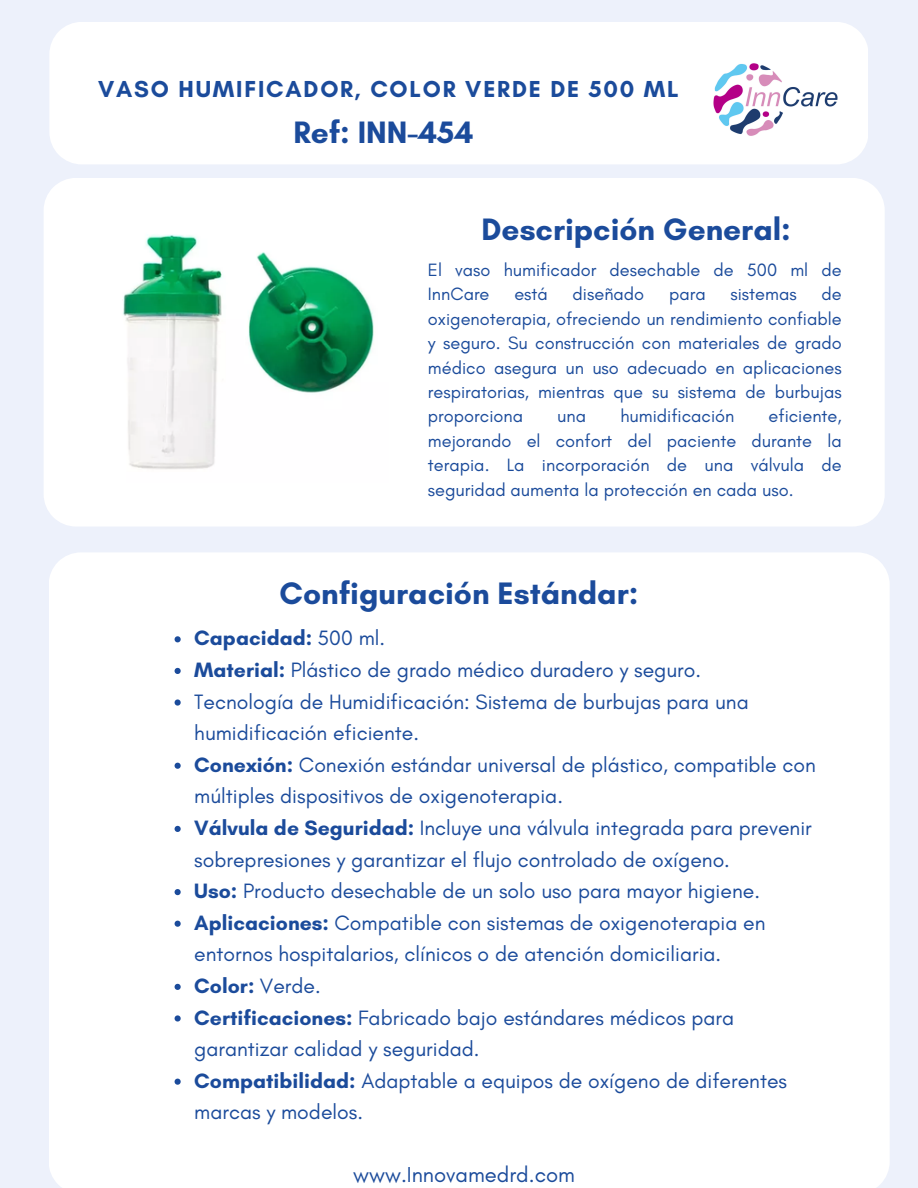
<style>
.page{position:relative;width:918px;height:1188px;background:#edf1fb}
.page>*{position:absolute;margin:0;border:0;box-sizing:border-box;transform-origin:0 0}
.t1{font:700 31.65px "Glacial Indifference";color:#1b4b9b}
.t2{font:700 31.5px "Glacial Indifference";color:#1b4b9b}
.t3{font:700 23.55px "Glacial Indifference";letter-spacing:.075em;color:#1b4b9b}
.t4{font:22.05px "Glacial Indifference";color:#1b4b9b}
.t5{font:21.15px/31.7px "Glacial Indifference";color:#1b4b9b}
.t6{font:700 21.15px "Glacial Indifference";color:#1b4b9b}
.t7{font:18.15px/24.5px "Glacial Indifference";color:#1b4b9b;text-align:justify}
.s1{font-weight:400}
.s2{font-weight:700}
</style>
<div class="page">
<div style="left:49px;top:22px;width:819px;height:142px;background:#fff"></div>
<div style="left:49px;top:553px;width:841px;height:635px;background:#fff"></div>
<div style="left:44px;top:178px;width:841px;height:348px;background:#fff"></div>
<img style="left:697px;top:47px;width:148px;height:105px;border-radius:19px">
<img style="left:110px;top:222px;width:279px;height:261px">
<svg style="left:175px;top:636px;width:6px;height:6px"></svg>
<svg style="left:175px;top:668px;width:6px;height:6px"></svg>
<svg style="left:175px;top:699px;width:6px;height:7px"></svg>
<svg style="left:175px;top:763px;width:6px;height:6px"></svg>
<svg style="left:175px;top:826px;width:6px;height:6px"></svg>
<svg style="left:175px;top:889px;width:6px;height:6px"></svg>
<svg style="left:175px;top:921px;width:6px;height:6px"></svg>
<svg style="left:175px;top:984px;width:6px;height:6px"></svg>
<svg style="left:175px;top:1015px;width:6px;height:7px"></svg>
<svg style="left:175px;top:1079px;width:6px;height:6px"></svg>
<p class="t3" style="left:98px;top:74px;width:582px">VASO HUMIFICADOR, COLOR VERDE DE 500 ML</p>
<p class="t2" style="left:293px;top:113px;width:182px">Ref: INN-454</p>
<p class="t2" style="left:482px;top:210px;width:311px">Descripción General:</p>
<p class="t7" style="left:428px;top:257px;width:415px">El vaso humificador desechable de 500 ml de<br>InnCare</p>
<p class="t7" style="left:428px;top:281px;width:415px;text-indent:393px">de oxigenoterapia, ofreciendo un rendimiento confiable y seguro. Su construcción con materiales de grado médico asegura un uso adecuado en aplicaciones respiratorias, mientras que su sistema de burbujas proporciona</p>
<p class="t7" style="left:514px;top:281px;width:35px">está</p>
<p class="t7" style="left:573px;top:281px;width:73px">diseñado</p>
<p class="t7" style="left:669px;top:281px;width:38px">para</p>
<p class="t7" style="left:731px;top:281px;width:68px">sistemas</p>
<p class="t7" style="left:428px;top:404px;width:415px;text-indent:341px">eficiente, mejorando el confort del paciente durante la terapia. La incorporación de una válvula de seguridad aumenta la protección en cada uso.</p>
<p class="t7" style="left:557px;top:404px;width:30px">una</p>
<p class="t7" style="left:620px;top:404px;width:116px">humidificación</p>
<p class="t1" style="left:280px;top:573px;width:360px">Configuración Estándar:</p>
<h1 class="t6" style="left:194px;top:625px;width:192px">Capacidad: <span class="s1">500 ml.</span></h1>
<p class="t5" style="left:194px;top:654px;width:508px"><span class="s2">Material:</span> Plástico de grado médico duradero y seguro.</p>
<p class="t5" style="left:194px;top:685px;width:556px">Tecnología de Humidificación: Sistema de burbujas para una humidificación eficiente.</p>
<h1 class="t5" style="left:194px;top:749px;width:623px"><span class="s2">Conexión:</span> Conexión estándar universal de plástico, compatible con múltiples dispositivos de oxigenoterapia.</h1>
<p class="t5" style="left:194px;top:812px;width:619px"><span class="s2">Válvula de Seguridad:</span> Incluye una válvula integrada para prevenir sobrepresiones y garantizar el flujo controlado de oxígeno.</p>
<h1 class="t5" style="left:194px;top:875px;width:567px"><span class="s2">Uso:</span> Producto desechable de un solo uso para mayor higiene.</h1>
<p class="t5" style="left:194px;top:907px;width:573px"><span class="s2">Aplicaciones:</span> Compatible con sistemas de oxigenoterapia en entornos hospitalarios, clínicos o de atención domiciliaria.</p>
<p class="t6" style="left:194px;top:973px;width:128px">Color: <span class="s1">Verde.</span></p>
<p class="t5" style="left:194px;top:1001px;width:542px"><span class="s2">Certificaciones:</span> Fabricado bajo estándares médicos para garantizar calidad y seguridad.</p>
<p class="t5" style="left:194px;top:1065px;width:594px"><span class="s2">Compatibilidad:</span> Adaptable a equipos de oxígeno de diferentes marcas y modelos.</p>
<p class="t4" style="left:353px;top:1161px;width:223px">www.Innovamedrd.com</p>
</div>
